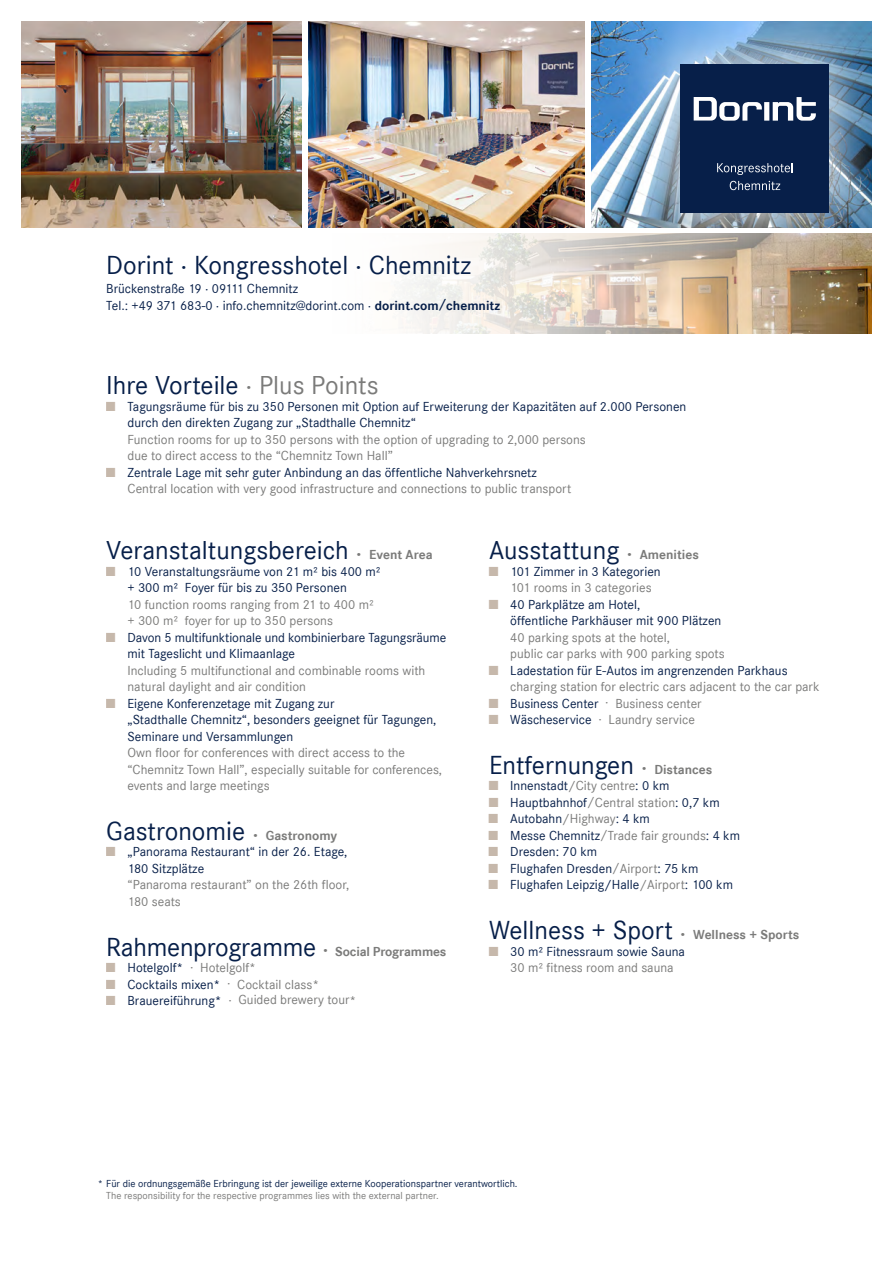
<style>
.page{position:relative;width:893px;height:1263px;background:#fff}
.page>*{position:absolute;margin:0;border:0;box-sizing:border-box;transform-origin:0 0}
.t1{font:27px "Corporate S";color:#071f49}
.t2{font:13.5px/16.5px "Corporate S";color:#071f49}
.t3{font:13.5px/16.5px "Corporate S";color:#7b7b7a}
.t4{font:700 13.5px "Corporate S";letter-spacing:-.01em;color:#7b7b7a}
.t5{font:10.5px "Corporate S";color:#071f49}
.t6{font:10.5px "Corporate S";color:#7b7b7a}
.s1{font-weight:700}
.s2{color:#7b7b7a}
.s3{color:#c6b8ab}
.s4{color:#071f49}
.s5{font-weight:700;font-size:13.5px;color:#7b7b7a}
.s6{font-weight:400;font-size:27px;color:#071f49}
.s7{font-weight:400;font-size:27px}
.s8{font-weight:700;color:#071f49}
.s9{font-weight:700;color:#7b7b7a}
</style>
<div class="page">
<img style="left:591px;top:21px;width:29px;height:206px">
<img style="left:308px;top:21px;width:277px;height:206px">
<img style="left:402px;top:234px;width:470px;height:100px">
<img style="left:21px;top:21px;width:281px;height:206px">
<div style="left:620px;top:4px;width:269px;height:269px;background:#fff;opacity:.75"></div>
<div style="left:680px;top:64px;width:149px;height:149px;background:#071f49"></div>
<svg style="left:773px;top:97px;width:43px;height:24px"></svg>
<div style="left:764px;top:102px;width:5px;height:19px;background:#fff"></div>
<svg style="left:694px;top:97px;width:68px;height:24px"></svg>
<svg style="left:717px;top:163px;width:76px;height:12px"></svg>
<svg style="left:730px;top:181px;width:50px;height:9px"></svg>
<h1 class="t1" style="left:106px;top:249px;width:366px">Dorint · Kongresshotel · Chemnitz</h1>
<p class="t2" style="left:106px;top:281px;width:395px">Brückenstraße 19 · 09111 Chemnitz<br>Tel.: +49 371 683-0 · info.chemnitz@dorint.com · <span class="s1">dorint.com/chemnitz</span></p>
<h1 class="t1" style="left:106px;top:370px;width:274px">Ihre Vorteile <span class="s2">· Plus Points</span></h1>
<p class="t2" style="left:128px;top:398px;width:560px;text-indent:-21px"><span class="s3">■</span> Tagungsräume für bis zu 350 Personen mit Option auf Erweiterung der Kapazitäten auf 2.000 Personen durch den direkten Zugang zur „Stadthalle Chemnitz“</p>
<p class="t3" style="left:128px;top:431px;width:460px">Function rooms for up to 350 persons with the option of upgrading to 2,000 persons due to direct access to the “Chemnitz Town Hall”</p>
<p class="t3" style="left:128px;top:464px;width:445px;text-indent:-21px"><span class="s3">■</span> <span class="s4">Zentrale Lage mit sehr guter Anbindung an das öffentliche Nahverkehrsnetz<br></span>Central location with very good infrastructure and connections to public transport</p>
<h1 class="t1" style="left:106px;top:535px;width:328px">Veranstaltungsbereich <span class="s2">·</span> <span class="s5">Event Area</span></h1>
<p class="t2" style="left:128px;top:563px;width:254px;text-indent:-21px"><span class="s3">■</span> 10 Veranstaltungsräume von 21 m² bis 400 m² + 300 m² Foyer für bis zu 350 Personen</p>
<p class="t3" style="left:128px;top:596px;width:248px">10 function rooms ranging from 21 to 400 m² + 300 m² foyer for up to 350 persons</p>
<p class="t2" style="left:128px;top:629px;width:320px;text-indent:-21px"><span class="s3">■</span> Davon 5 multifunktionale und kombinierbare Tagungsräume mit Tageslicht und Klimaanlage</p>
<p class="t3" style="left:128px;top:662px;width:299px">Including 5 multifunctional and combinable rooms with natural daylight and air condition</p>
<p class="t2" style="left:128px;top:695px;width:310px;text-indent:-21px"><span class="s3">■</span> Eigene Konferenzetage mit Zugang zur<br>„Stadthalle Chemnitz“, besonders geeignet für Tagungen,<br>Seminare und Versammlungen</p>
<p class="t3" style="left:128px;top:745px;width:316px">Own floor for conferences with direct access to the “Chemnitz Town Hall”, especially suitable for conferences, events and large meetings</p>
<h1 class="t1" style="left:106px;top:816px;width:232px">Gastronomie <span class="s2">·</span> <span class="s5">Gastronomy</span></h1>
<p class="t2" style="left:128px;top:844px;width:221px;text-indent:-21px"><span class="s3">■</span> „Panorama Restaurant“ in der 26. Etage,<br>180 Sitzplätze</p>
<p class="t3" style="left:128px;top:877px;width:223px">“Panaroma restaurant” on the 26th floor,<br>180 seats</p>
<p class="t4" style="left:106px;top:943px;width:342px"><span class="s6">Rahmenprogramme</span> <span class="s7">·</span> Social Programmes</p>
<p class="t3" style="left:106px;top:959px;width:151px"><span class="s3">■</span> <span class="s4">Hotelgolf</span><span class="s8">*</span> · Hotelgolf<span class="s1">*</span></p>
<p class="t2" style="left:106px;top:976px;width:214px"><span class="s3">■</span> Cocktails mixen<span class="s1">*</span> <span class="s2">· Cocktail class</span><span class="s9">*</span></p>
<p class="t3" style="left:106px;top:991px;width:251px"><span class="s3">■</span> <span class="s4">Brauereiführung</span><span class="s8">*</span> · Guided brewery tour<span class="s1">*</span></p>
<h1 class="t1" style="left:489px;top:535px;width:211px">Ausstattung <span class="s2">·</span> <span class="s5">Amenities</span></h1>
<p class="t2" style="left:510px;top:563px;width:152px;text-indent:-21px"><span class="s3">■</span> 101 Zimmer in 3 Kategorien<br><span class="s2">101 rooms in 3 categories</span></p>
<p class="t2" style="left:510px;top:596px;width:213px;text-indent:-21px"><span class="s3">■</span> 40 Parkplätze am Hotel,<br>öffentliche Parkhäuser mit 900 Plätzen</p>
<p class="t3" style="left:510px;top:629px;width:216px">40 parking spots at the hotel,<br>public car parks with 900 parking spots</p>
<p class="t3" style="left:510px;top:662px;width:311px;text-indent:-21px"><span class="s3">■</span> <span class="s4">Ladestation für E-Autos im angrenzenden Parkhaus </span>charging station for electric cars adjacent to the car park</p>
<p class="t3" style="left:489px;top:695px;width:214px"><span class="s3">■</span> <span class="s4">Business Center</span> · Business center</p>
<p class="t3" style="left:489px;top:712px;width:207px"><span class="s3">■</span> <span class="s4">Wäscheservice</span> · Laundry service</p>
<h1 class="t1" style="left:489px;top:750px;width:225px">Entfernungen <span class="s2">·</span> <span class="s5">Distances</span></h1>
<p class="t2" style="left:489px;top:778px;width:182px"><span class="s3">■</span> Innenstadt<span class="s2">/City centre</span>: 0 km</p>
<p class="t2" style="left:489px;top:794px;width:232px"><span class="s3">■</span> Hauptbahnhof<span class="s2">/Central station</span>: 0,7 km</p>
<p class="t2" style="left:489px;top:811px;width:162px"><span class="s3">■</span> Autobahn<span class="s2">/Highway</span>: 4 km</p>
<p class="t2" style="left:489px;top:827px;width:253px"><span class="s3">■</span> Messe Chemnitz<span class="s2">/Trade fair grounds</span>: 4 km</p>
<p class="t2" style="left:489px;top:844px;width:110px"><span class="s3">■</span> Dresden: 70 km</p>
<p class="t2" style="left:489px;top:860px;width:211px"><span class="s3">■</span> Flughafen Dresden<span class="s2">/Airport</span>: 75 km</p>
<p class="t2" style="left:489px;top:877px;width:246px"><span class="s3">■</span> Flughafen Leipzig/Halle<span class="s2">/Airport</span>: 100 km</p>
<p class="t4" style="left:489px;top:927px;width:312px"><span class="s6">Wellness + Sport</span> <span class="s7">·</span> Wellness + Sports</p>
<p class="t2" style="left:510px;top:943px;width:176px;text-indent:-21px"><span class="s3">■</span> 30 m² Fitnessraum sowie Sauna<br><span class="s2">30 m² fitness room and sauna</span></p>
<p class="t5" style="left:98px;top:1178px;width:421px">* Für die ordnungsgemäße Erbringung ist der jeweilige externe Kooperationspartner verantwortlich.</p>
<p class="t6" style="left:106px;top:1190px;width:334px">The responsibility for the respective programmes lies with the external partner.</p>
</div>
